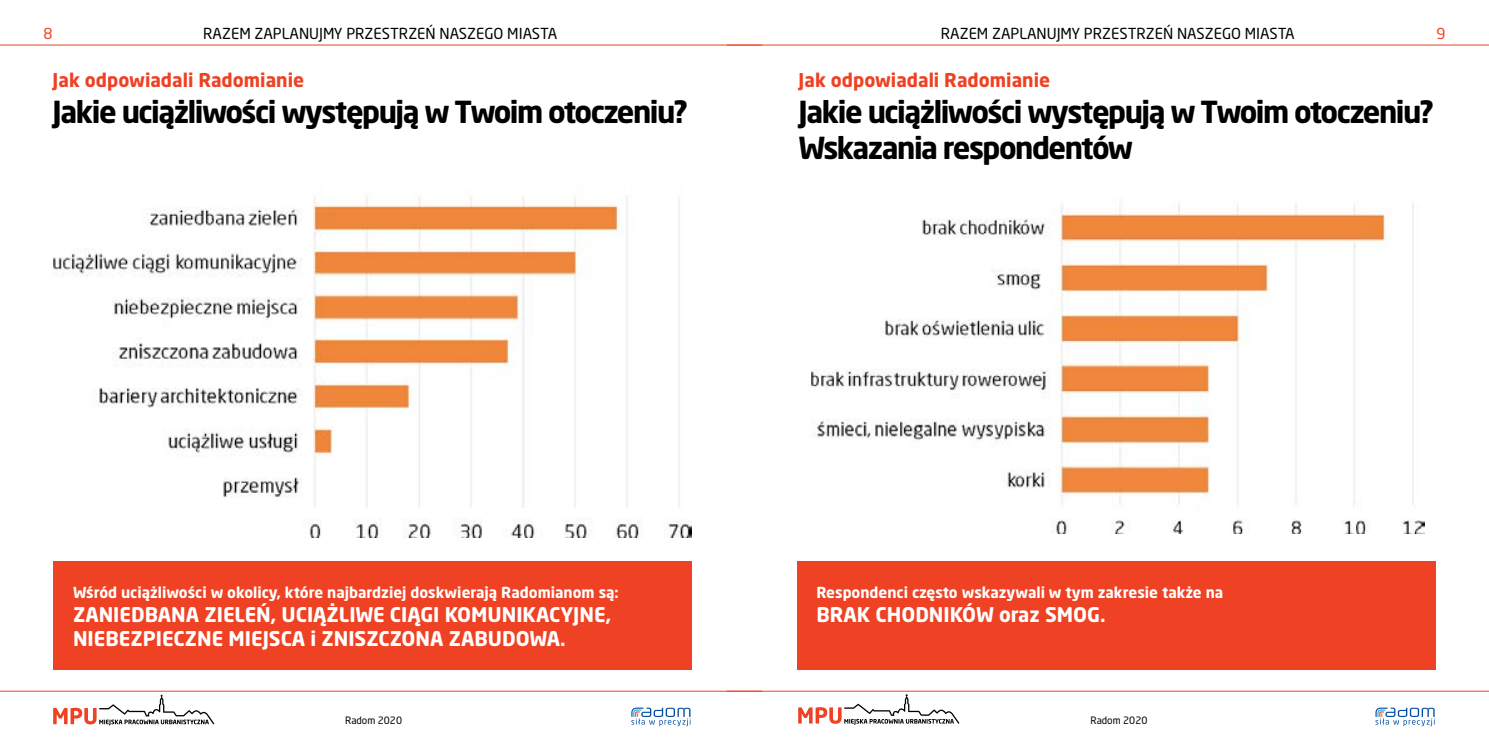
<style>
.page{position:relative;width:1489px;height:745px;background:#fff}
.page>*{position:absolute;margin:0;border:0;box-sizing:border-box;transform-origin:0 0}
.t1{font:700 30px/36.2px "Neo Sans Pro";letter-spacing:-.05em;color:#000}
.t2{font:700 20px/24px "Neo Sans Pro";color:#fff}
.t3{font:700 18.75px "Neo Sans Pro";color:#ef4123}
.t4{font:700 15px "Neo Sans Pro";color:#fff}
.t5{font:15px "Neo Sans Pro";color:#000}
.t6{font:15px "Neo Sans Pro";color:#ef4123}
.t7{font:10px "Neo Sans Pro";color:#000}
</style>
<div class="page">
<svg style="left:53px;top:694px;width:161px;height:30px"></svg>
<svg style="left:798px;top:694px;width:161px;height:30px"></svg>
<svg style="left:1375px;top:707px;width:59px;height:18px"></svg>
<svg style="left:631px;top:707px;width:59px;height:18px"></svg>
<hr style="left:0;top:45px;width:762px;height:1px;background:#ef4123">
<hr style="left:0;top:690px;width:762px;height:1px;background:#ef4123">
<hr style="left:726px;top:45px;width:762px;height:1px;background:#ef4123">
<hr style="left:726px;top:690px;width:762px;height:1px;background:#ef4123">
<img style="left:810px;top:203px;width:614px;height:330px">
<img style="left:53px;top:197px;width:638px;height:340px">
<div style="left:53px;top:560px;width:638px;height:109px;background:#ef4123"></div>
<div style="left:797px;top:560px;width:638px;height:109px;background:#ef4123"></div>
<p class="t6" style="left:44px;top:24px;width:11px">8</p>
<p class="t5" style="left:203px;top:24px;width:355px">RAZEM ZAPLANUJMY PRZESTRZEŃ NASZEGO MIASTA</p>
<p class="t5" style="left:940px;top:24px;width:355px">RAZEM ZAPLANUJMY PRZESTRZEŃ NASZEGO MIASTA</p>
<p class="t6" style="left:1436px;top:24px;width:11px">9</p>
<p class="t3" style="left:53px;top:68px;width:253px">Jak odpowiadali Radomianie</p>
<h1 class="t1" style="left:53px;top:93px;width:637px">Jakie uciążliwości występują w Twoim otoczeniu?</h1>
<p class="t3" style="left:798px;top:68px;width:253px">Jak odpowiadali Radomianie</p>
<h1 class="t1" style="left:798px;top:93px;width:637px">Jakie uciążliwości występują w Twoim otoczeniu?<br>Wskazania respondentów</h1>
<p class="t4" style="left:73px;top:582px;width:547px">Wśród uciążliwości w okolicy, które najbardziej doskwierają Radomianom są:</p>
<h2 class="t2" style="left:73px;top:601px;width:539px">zaniedbana zieleń, uciążliwe ciągi komunikacyjn e, niebezpieczne miejsca i zniszczona zabudowa.</h2>
<p class="t4" style="left:816px;top:582px;width:408px">Respondenci często wskazywali w tym zakresie także na</p>
<h2 class="t2" style="left:816px;top:601px;width:290px">brak chodników oraz smog.</h2>
<p class="t7" style="left:345px;top:714px;width:58px">RADOM 2020</p>
<p class="t7" style="left:1090px;top:714px;width:58px">RADOM 2020</p>
</div>
